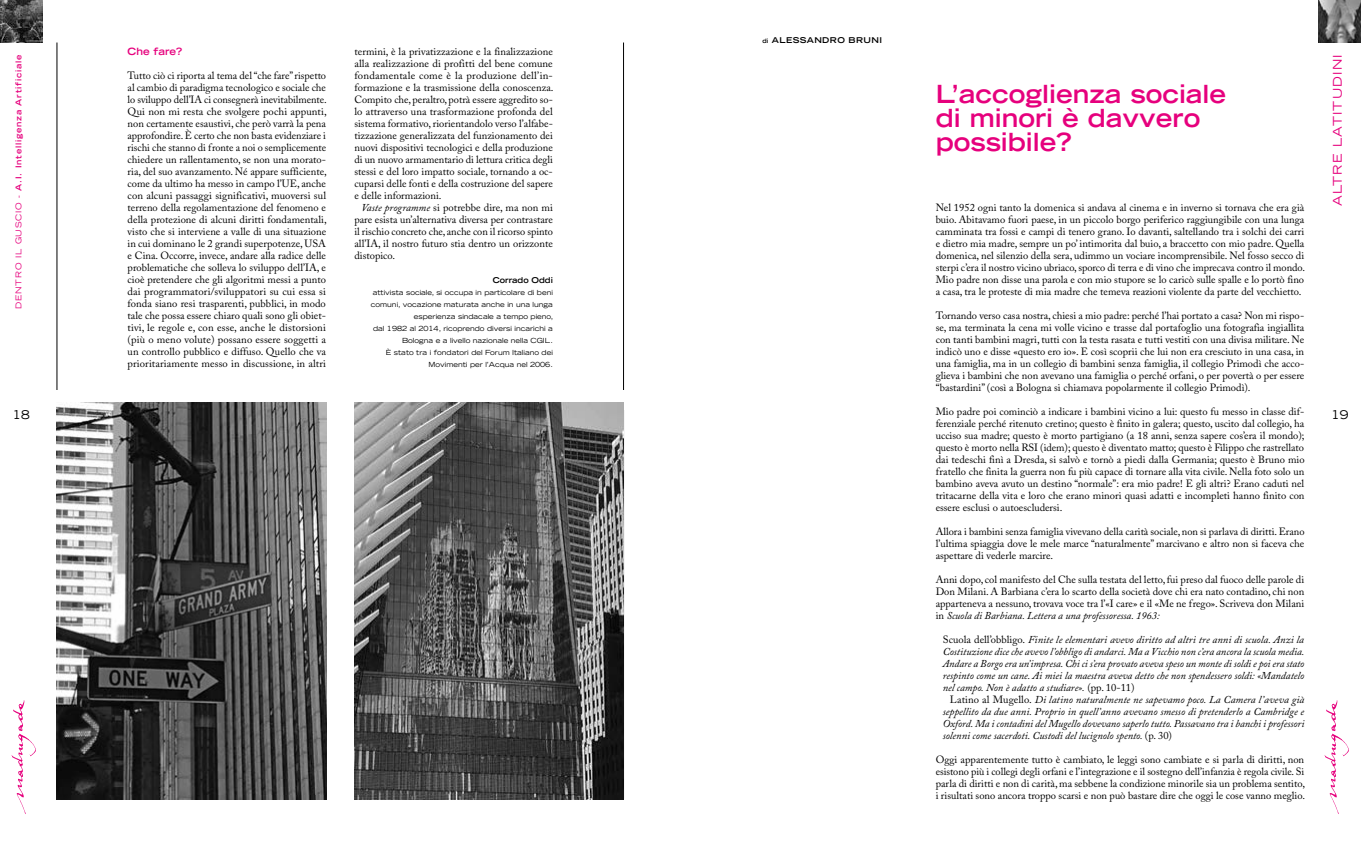
<style>
.page{position:relative;width:1361px;height:842px;background:#fff}
.page>*{position:absolute;margin:0;border:0;box-sizing:border-box;transform-origin:0 0}
.t1{font:700 expanded 25px/24px "Trade Gothic LH";color:#e6007d}
.t2{font:expanded 12px "Trade Gothic LH";letter-spacing:.1em;color:#e6007d}
.t3{font:expanded 12px "Trade Gothic LH";color:#000}
.t4{font:10.5px/12px "Adobe Caslon Pro";color:#000;text-align:justify}
.t5{font:italic 10.5px/12px "Adobe Caslon Pro";color:#000;text-align:justify}
.t6{font:700 expanded 10px "Trade Gothic LH";color:#e6007d}
.t7{font:700 expanded 8px "Trade Gothic LH";letter-spacing:.1em;color:#e6007d}
.t8{font:700 expanded 8px "Trade Gothic LH";letter-spacing:.05em;color:#000}
.t9{font:700 expanded 8px "Trade Gothic LH";color:#000}
.t10{font:expanded 7px/12px "Trade Gothic LH";color:#000;text-align:right}
.s1{font-size:6px}
.s2{font-style:italic}
.s3{font-weight:400}
.s4{font-style:normal}
</style>
<div class="page">
<img style="left:1324px;top:700px;width:25px;height:114px">
<img style="left:12px;top:700px;width:24px;height:114px">
<img style="left:1318px;top:0;width:43px;height:43px">
<hr style="left:57px;top:43px;width:1px;height:756px;background:#000">
<hr style="left:623px;top:43px;width:1px;height:756px;background:#000">
<img style="left:0;top:0;width:43px;height:43px">
<div style="left:49px;top:391px;width:580px;height:19px;background:#fff"></div>
<img style="left:354px;top:403px;width:270px;height:396px">
<img style="left:57px;top:403px;width:269px;height:396px">
<p class="t8" style="left:762px;top:34px;width:121px"><span class="s1">di</span> ALESSANDRO BRUNI</p>
<p class="t4" style="left:354px;top:45px;width:201px">termini, è la privatizzazione e la finalizzazione alla realizzazione di profitti del bene comune fondamentale come è la produzione dell’in&shy;formazione e la trasmissione della conoscenza.<br>Compito che, peraltro, potrà essere aggredito so&shy;lo attraverso una trasformazione profonda del sistema formativo, riorientandolo verso l’alfabe&shy;tizzazione generalizzata del funzionamento dei nuovi dispositivi tecnologici e della produzione di un nuovo armamentario di lettura critica degli stessi e del loro impatto sociale, tornando a oc&shy;cuparsi delle fonti e della costruzione del sapere e delle informazioni.</p>
<p class="t4" style="left:354px;top:201px;width:200px;text-indent:7px"><span class="s2">Vaste programme</span> si potrebbe dire, ma non mi pare esista un’alternativa diversa per contrastare il rischio concreto che, anche con il ricorso spinto all’IA, il nostro futuro stia dentro un orizzonte distopico.</p>
<p class="t9" style="left:493px;top:274px;width:62px">Corrado Oddi</p>
<p class="t10" style="left:371px;top:286px;width:184px">attivista sociale, si occupa in particolare di beni comuni, vocazione maturata anche in una lunga esperienza sindacale a tempo pieno,<br>dal 1982 al 2014, ricoprendo diversi incarichi a Bologna e a livello nazionale nella CGIL.<br>È stato tra i fondatori del Forum Italiano dei Movimenti per l’Acqua nel 2006.</p>
<p class="t6" style="left:128px;top:44px;width:56px">Che fare?</p>
<p class="t4" style="left:128px;top:69px;width:201px">Tutto ciò ci riporta al tema del “che fare” rispetto al cambio di paradigma tecnologico e sociale che lo sviluppo dell’IA ci consegnerà inevitabilmente.<br>Qui non mi resta che svolgere pochi appunti, non certamente esaustivi, che però varrà la pena approfondire. È certo che non basta evidenziare i rischi che stanno di fronte a noi o semplicemente chiedere un rallentamento, se non una morato&shy;ria, del suo avanzamento. Né appare sufficiente, come da ultimo ha messo in campo l’UE, anche con alcuni passaggi significativi, muoversi sul terreno della regolamentazione del fenomeno e della protezione di alcuni diritti fondamentali, visto che si interviene a valle di una situazione in cui dominano le 2 grandi superpotenze, USA e Cina. Occorre, invece, andare alla radice delle problematiche che solleva lo sviluppo dell’IA, e cioè pretendere che gli algoritmi messi a punto dai programmatori/sviluppatori su cui essa si fonda siano resi trasparenti, pubblici, in modo tale che possa essere chiaro quali sono gli obiet&shy;tivi, le regole e, con esse, anche le distorsioni (più o meno volute) possano essere soggetti a un controllo pubblico e diffuso. Quello che va prioritariamente messo in discussione, in altri</p>
<p class="t7" style="left:14px;top:309px;width:256px;rotate:-90deg"><span class="s3">DENTRO IL GUSCIO -</span> A.I. Intelligenza Artificiale</p>
<p class="t2" style="left:1329px;top:206px;width:153px;rotate:-90deg">ALTRE LATITUDINI</p>
<h1 class="t1" style="left:935px;top:81px;width:292px">L’accoglienza sociale di minori è davvero possibile?</h1>
<p class="t4" style="left:935px;top:201px;width:371px">Nel 1952 ogni tanto la domenica si andava al cinema e in inverno si tornava che era già buio. Abitavamo fuori paese, in un piccolo borgo periferico raggiungibile con una lunga camminata tra fossi e campi di tenero grano. Io davanti, saltellando tra i solchi dei carri e dietro mia madre, sempre un po’ intimorita dal buio, a braccetto con mio padre. Quella domenica, nel silenzio della sera, udimmo un vociare incomprensibile. Nel fosso secco di sterpi c’era il nostro vicino ubriaco, sporco di terra e di vino che imprecava contro il mondo.<br>Mio padre non disse una parola e con mio stupore se lo caricò sulle spalle e lo portò fino a casa, tra le proteste di mia madre che temeva reazioni violente da parte del vecchietto.</p>
<p class="t4" style="left:935px;top:309px;width:370px">Tornando verso casa nostra, chiesi a mio padre: perché l’hai portato a casa? Non mi rispo&shy;se, ma terminata la cena mi volle vicino e trasse dal portafoglio una fotografia ingiallita con tanti bambini magri, tutti con la testa rasata e tutti vestiti con una divisa militare. Ne indicò uno e disse «questo ero io». E così scoprii che lui non era cresciuto in una casa, in una famiglia, ma in un collegio di bambini senza famiglia, il collegio Primodì che acco&shy;glieva i bambini che non avevano una famiglia o perché orfani, o per povertà o per essere “bastardini” (così a Bologna si chiamava popolarmente il collegio Primodì).</p>
<p class="t4" style="left:935px;top:405px;width:370px">Mio padre poi cominciò a indicare i bambini vicino a lui: questo fu messo in classe dif&shy;ferenziale perché ritenuto cretino; questo è finito in galera; questo, uscito dal collegio, ha ucciso sua madre; questo è morto partigiano (a 18 anni, senza sapere cos’era il mondo); questo è morto nella RSI (idem); questo è diventato matto; questo è Filippo che rastrellato dai tedeschi finì a Dresda, si salvò e tornò a piedi dalla Germania; questo è Bruno mio fratello che finita la guerra non fu più capace di tornare alla vita civile. Nella foto solo un bambino aveva avuto un destino “normale”: era mio padre! E gli altri? Erano caduti nel tritacarne della vita e loro che erano minori quasi adatti e incompleti hanno finito con essere esclusi o autoescludersi.</p>
<p class="t4" style="left:935px;top:525px;width:370px">Allora i bambini senza famiglia vivevano della carità sociale, non si parlava di diritti. Erano l’ultima spiaggia dove le mele marce “naturalmente” marcivano e altro non si faceva che aspettare di vederle marcire.</p>
<p class="t4" style="left:935px;top:573px;width:370px">Anni dopo, col manifesto del Che sulla testata del letto, fui preso dal fuoco delle parole di Don Milani. A Barbiana c’era lo scarto della società dove chi era nato contadino, chi non apparteneva a nessuno, trovava voce tra l’«I care» e il «Me ne frego». Scriveva don Milani in <span class="s2">Scuola di Barbiana. Lettera a una professoressa. 1963:</span></p>
<p class="t5" style="left:943px;top:633px;width:363px"><span class="s4">Scuola dell’obbligo.</span> Finite le elementari avevo diritto ad altri tre anni di scuola. Anzi la Costituzione dice che avevo l’obbligo di andarci. Ma a Vicchio non c’era ancora la scuola media.<br>Andare a Borgo era un’impresa. Chi ci s’era provato aveva speso un monte di soldi e poi era stato respinto come un cane. Ai miei la maestra aveva detto che non spendessero soldi: «Mandatelo nel campo. Non è adatto a studiare». <span class="s4">(pp. 10-11)</span></p>
<p class="t5" style="left:943px;top:693px;width:363px;text-indent:7px"><span class="s4">Latino al Mugello.</span> Di latino naturalmente ne sapevamo poco. La Camera l’aveva già seppellito da due anni. Proprio in quell’anno avevano smesso di pretenderlo a Cambridge e Oxford. Ma i contadini del Mugello dovevano saperlo tutto. Passavano tra i banchi i professori solenni come sacerdoti. Custodi del lucignolo spento. <span class="s4">(p. 30)</span></p>
<p class="t4" style="left:935px;top:753px;width:371px">Oggi apparentemente tutto è cambiato, le leggi sono cambiate e si parla di diritti, non esistono più i collegi degli orfani e l’integrazione e il sostegno dell’infanzia è regola civile. Si parla di diritti e non di carità, ma sebbene la condizione minorile sia un problema sentito, i risultati sono ancora troppo scarsi e non può bastare dire che oggi le cose vanno meglio.</p>
<p class="t3" style="left:13px;top:406px;width:19px">18</p>
<p class="t3" style="left:1331px;top:406px;width:19px">19</p>
</div>
